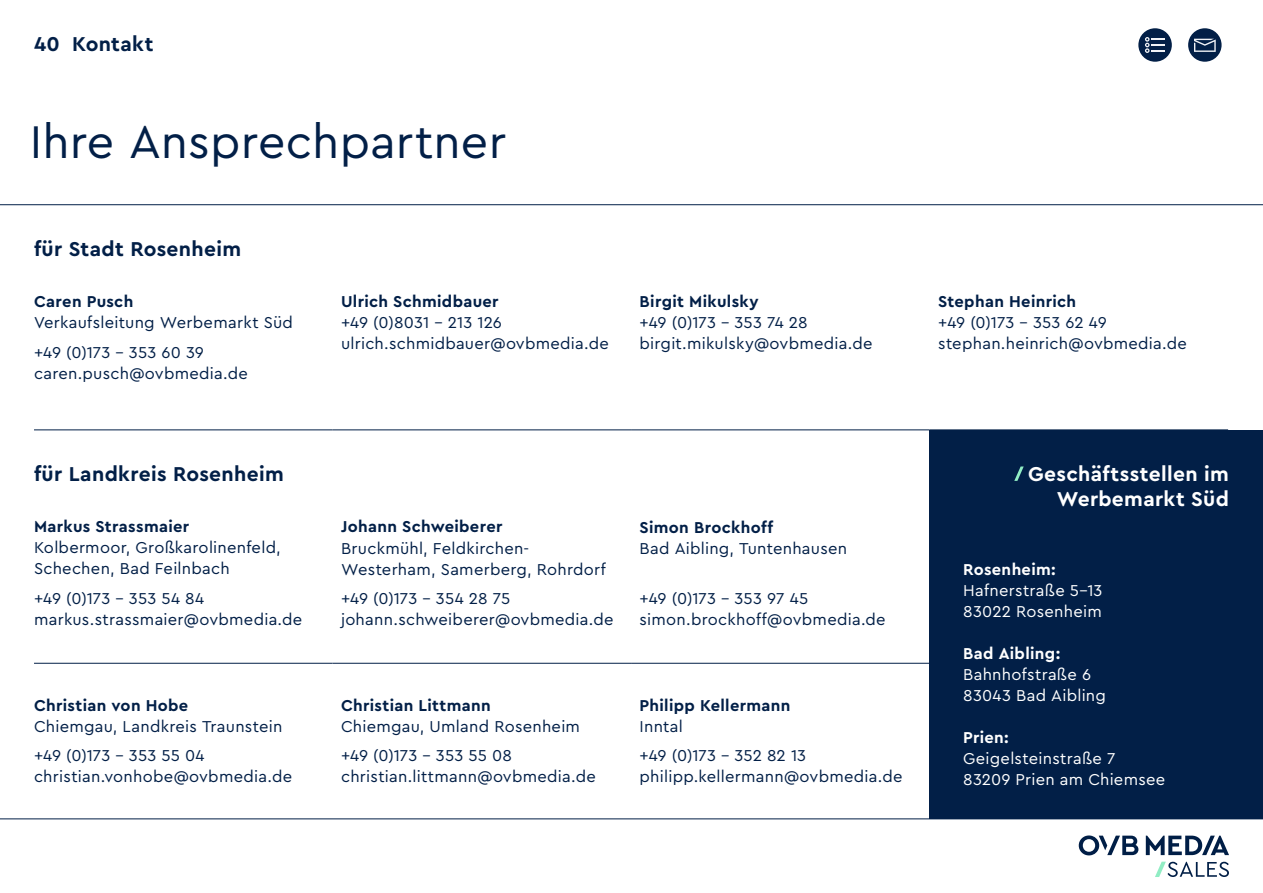
<style>
.page{position:relative;width:1263px;height:893px;background:#fff}
.page>*{position:absolute;margin:0;border:0;box-sizing:border-box;transform-origin:0 0}
.t1{font:48px "Cera Pro";letter-spacing:.005em;color:#021f47}
.t2{font:700 21px "Cera Pro";letter-spacing:.015em;color:#021f47}
.t3{font:700 21px/25.2px "Cera Pro";letter-spacing:.015em;color:#fff;text-align:right}
.t4{font:16.5px/21px "Cera Pro";letter-spacing:.015em;color:#021f47}
.t5{font:700 16.5px "Cera Pro";letter-spacing:.02em;color:#021f47}
.t6{font:16.5px/21px "Cera Pro";letter-spacing:.015em;color:#fff}
.t7{font:700 16.5px "Cera Pro";letter-spacing:.02em;color:#fff}
</style>
<div class="page">
<div style="left:1188px;top:28px;width:33px;height:34px;background:#021f47;border-radius:50%"></div>
<svg style="left:1194px;top:39px;width:22px;height:13px"></svg>
<div style="left:1138px;top:28px;width:34px;height:34px;background:#021f47;border-radius:50%"></div>
<svg style="left:1145px;top:37px;width:19px;height:16px"></svg>
<div style="left:929px;top:430px;width:334px;height:389px;background:#021f47"></div>
<hr style="left:34px;top:430px;width:299px;height:1px;background:#021f47">
<hr style="left:333px;top:430px;width:298px;height:1px;background:#021f47">
<hr style="left:631px;top:430px;width:298px;height:1px;background:#021f47">
<hr style="left:34px;top:663px;width:299px;height:1px;background:#021f47">
<hr style="left:333px;top:663px;width:298px;height:1px;background:#021f47">
<hr style="left:631px;top:663px;width:298px;height:1px;background:#021f47">
<svg style="left:1014px;top:466px;width:10px;height:15px"></svg>
<hr style="left:0;top:819px;width:1263px;height:1px;background:#021f47">
<svg style="left:1079px;top:835px;width:59px;height:20px"></svg>
<svg style="left:1146px;top:836px;width:83px;height:19px"></svg>
<svg style="left:1155px;top:862px;width:74px;height:15px"></svg>
<hr style="left:0;top:204px;width:1263px;height:1px;background:#021f47">
<p class="t2" style="left:34px;top:30px;width:27px">40</p>
<p class="t2" style="left:72px;top:30px;width:83px">Kontakt</p>
<h1 class="t1" style="left:30px;top:110px;width:478px">Ihre Ansprechpartner</h1>
<p class="t2" style="left:34px;top:235px;width:209px">für Stadt Rosenheim</p>
<p class="t5" style="left:34px;top:291px;width:101px">Caren Pusch</p>
<p class="t4" style="left:34px;top:307px;width:260px;line-height:29.5px">Verkaufsleitung Werbemarkt Süd +49 (0)173 – 353 60 39</p>
<p class="t4" style="left:34px;top:362px;width:215px">caren.pusch@ovbmedia.de</p>
<p class="t5" style="left:341px;top:291px;width:159px">Ulrich Schmidbauer</p>
<p class="t4" style="left:341px;top:312px;width:269px">+49 (0)8031 – 213 126 ulrich.schmidbauer@ovbmedia.de</p>
<p class="t5" style="left:639px;top:291px;width:121px">Birgit Mikulsky</p>
<p class="t4" style="left:639px;top:312px;width:234px">+49 (0)173 – 353 74 28 birgit.mikulsky@ovbmedia.de</p>
<p class="t2" style="left:34px;top:460px;width:251px">für Landkreis Rosenheim</p>
<p class="t5" style="left:34px;top:516px;width:157px">Markus Strassmaier</p>
<p class="t4" style="left:34px;top:537px;width:248px">Kolbermoor, Großkarolinenfeld,<br>Schechen, Bad Feilnbach</p>
<p class="t4" style="left:34px;top:587px;width:270px">+49 (0)173 – 353 54 84 markus.strassmaier@ovbmedia.de</p>
<p class="t5" style="left:34px;top:694px;width:156px">Christian von Hobe</p>
<p class="t4" style="left:34px;top:711px;width:250px;line-height:29.5px">Chiemgau, Landkreis Traunstein +49 (0)173 – 353 55 04</p>
<p class="t4" style="left:34px;top:765px;width:260px">christian.vonhobe@ovbmedia.de</p>
<p class="t5" style="left:341px;top:516px;width:163px">Johann Schweiberer</p>
<p class="t4" style="left:341px;top:537px;width:266px">Bruckmühl, Feldkirchen-<br>Westerham, Samerberg, Rohrdorf</p>
<p class="t4" style="left:341px;top:587px;width:274px">+49 (0)173 – 354 28 75 johann.schweiberer@ovbmedia.de</p>
<p class="t5" style="left:639px;top:516px;width:135px">Simon Brockhoff</p>
<p class="t4" style="left:639px;top:537px;width:209px">Bad Aibling, Tuntenhausen</p>
<p class="t4" style="left:639px;top:587px;width:248px">+49 (0)173 – 353 97 45 simon.brockhoff@ovbmedia.de</p>
<p class="t5" style="left:341px;top:694px;width:151px">Christian Littmann</p>
<p class="t4" style="left:341px;top:711px;width:240px;line-height:29.5px">Chiemgau, Umland Rosenheim +49 (0)173 – 353 55 08</p>
<p class="t4" style="left:341px;top:765px;width:256px">christian.littmann@ovbmedia.de</p>
<p class="t5" style="left:639px;top:694px;width:152px">Philipp Kellermann</p>
<p class="t4" style="left:639px;top:711px;width:168px;line-height:29.5px">Inntal<br>+49 (0)173 – 352 82 13</p>
<p class="t4" style="left:639px;top:765px;width:264px">philipp.kellermann@ovbmedia.de</p>
<p class="t5" style="left:938px;top:291px;width:140px">Stephan Heinrich</p>
<p class="t4" style="left:938px;top:312px;width:250px">+49 (0)173 – 353 62 49 stephan.heinrich@ovbmedia.de</p>
<p class="t3" style="left:1028px;top:460px;width:202px">Geschäftsstellen im<br>Werbemarkt Süd</p>
<p class="t7" style="left:963px;top:558px;width:94px">Rosenheim:</p>
<p class="t6" style="left:963px;top:579px;width:141px">Hafnerstraße 5-13<br>83022 Rosenheim</p>
<p class="t7" style="left:963px;top:642px;width:99px">Bad Aibling:</p>
<p class="t6" style="left:963px;top:663px;width:144px">Bahnhofstraße 6<br>83043 Bad Aibling</p>
<p class="t7" style="left:963px;top:726px;width:47px">Prien:</p>
<p class="t6" style="left:963px;top:747px;width:204px">Geigelsteinstraße 7<br>83209 Prien am Chiemsee</p>
</div>
